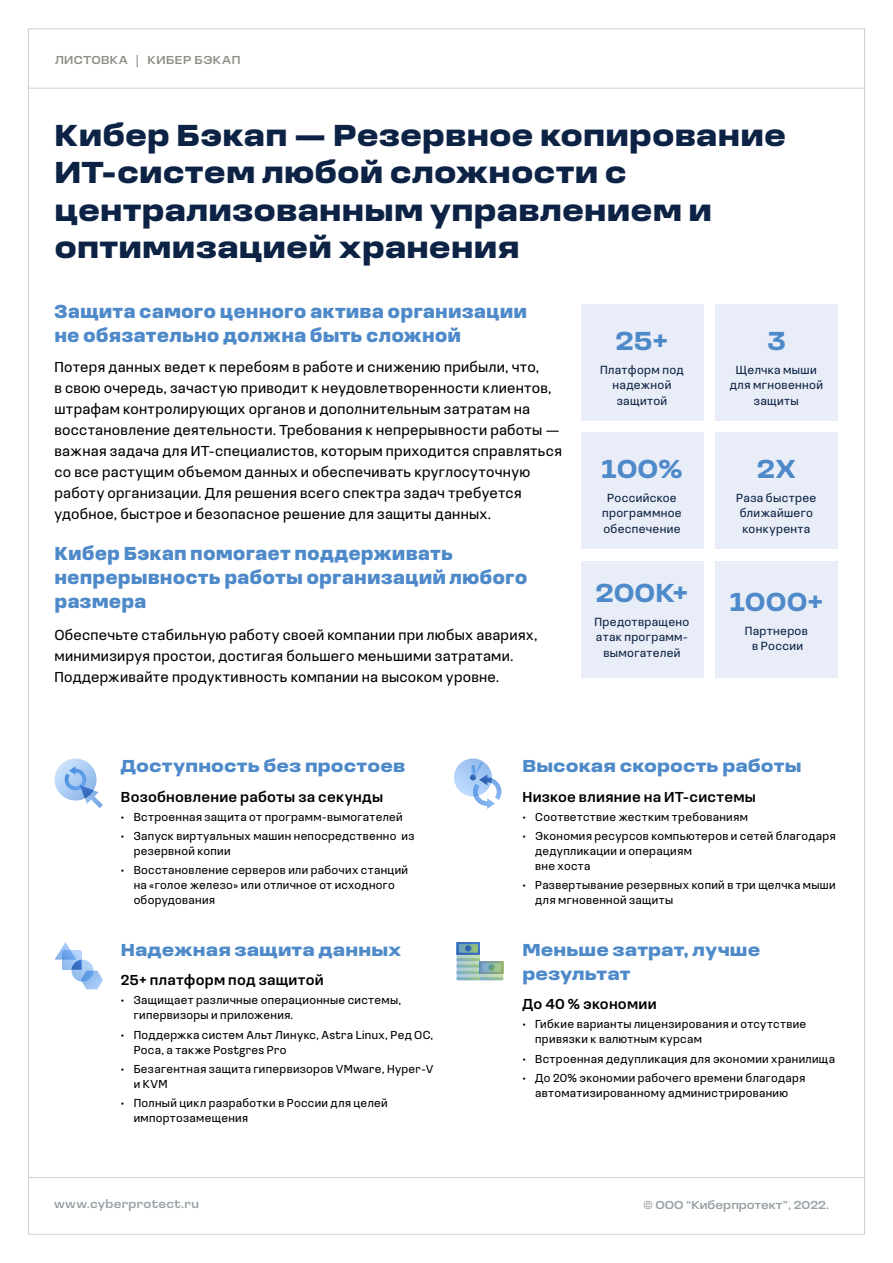
<style>
.page{position:relative;width:893px;height:1263px;background:#fff}
.page>*{position:absolute;margin:0;border:0;box-sizing:border-box;transform-origin:0 0}
.t1{font:900 31.5px/37.5px "Loos Wide";letter-spacing:.005em;color:#0d2345}
.t2{font:700 27px "Loos Wide";letter-spacing:.005em;color:#4e8ac9}
.t3{font:900 19.5px/24px "Loos Normal";letter-spacing:.005em;color:#4e8ac9}
.t4{font:900 18px/24px "Loos Wide";letter-spacing:.005em;color:#4e8ac9}
.t5{font:15px/21px "Loos Normal";letter-spacing:.015em;color:#000}
.t6{font:500 15px "Loos Normal";letter-spacing:.015em;color:#000}
.t7{font:12.3px/15.3px "Loos Normal";letter-spacing:.025em;color:#0d2345;text-align:center}
.t8{font:12px/15px "Loos Normal";letter-spacing:.025em;color:#000}
.t9{font:500 12px "Loos Wide";color:#97a0a4}
.t10{font:500 12px "Loos Wide";letter-spacing:.025em;color:#97a0a4}
.t11{font:500 12px "Loos Wide";letter-spacing:.035em;color:#8f8e87}
</style>
<div class="page">
<div style="left:715px;top:304px;width:123px;height:117px;background:#e9edf7"></div>
<div style="left:581px;top:304px;width:122px;height:117px;background:#e9edf7"></div>
<div style="left:581px;top:432px;width:122px;height:116px;background:#e9edf7"></div>
<div style="left:581px;top:561px;width:122px;height:116px;background:#e9edf7"></div>
<div style="left:715px;top:432px;width:122px;height:116px;background:#e9edf7"></div>
<div style="left:715px;top:561px;width:122px;height:116px;background:#e9edf7"></div>
<div style="left:454px;top:758px;width:38px;height:38px;background:linear-gradient(to bottom,#9fc4f0,#c0ddff);border-radius:19px"></div>
<svg style="left:470px;top:762px;width:32px;height:47px"></svg>
<svg style="left:54px;top:758px;width:43px;height:42px"></svg>
<svg style="left:65px;top:766px;width:38px;height:42px"></svg>
<svg style="left:54px;top:942px;width:49px;height:47px"></svg>
<svg style="left:457px;top:942px;width:46px;height:38px"></svg>
<hr style="left:28px;top:88px;width:837px;height:1px;background:#cfcfcf">
<hr style="left:28px;top:1177px;width:837px;height:1px;background:#cfcfcf">
<p class="t11" style="left:55px;top:51px;width:187px">ЛИСТОВКА | КИБЕР БЭКАП</p>
<h1 class="t1" style="left:54px;top:114px;width:733px">Кибер Бэкап — Резервное копирование<br>ИТ-систем любой сложности с централизованным управлением и оптимизацией хранения</h1>
<h3 class="t3" style="left:54px;top:298px;width:474px">Защита самого ценного актива организации не обязательно должна быть сложной</h3>
<p class="t5" style="left:54px;top:355px;width:509px">Потеря данных ведет к перебоям в работе и снижению прибыли, что,<br>в свою очередь, зачастую приводит к неудовлетворенности клиентов, штрафам контролирующих органов и дополнительным затратам на восстановление деятельности. Требования к непрерывности работы — важная задача для ИТ-специалистов, которым приходится справляться со все растущим объемом данных и обеспечивать круглосуточную работу организации. Для решения всего спектра задач требуется удобное, быстрое и безопасное решение для защиты данных.</p>
<h3 class="t3" style="left:54px;top:540px;width:474px">Кибер Бэкап помогает поддерживать непрерывность работы организаций любого размера</h3>
<p class="t5" style="left:54px;top:623px;width:485px">Обеспечьте стабильную работу своей компании при любых авариях, минимизируя простои, достигая большего меньшими затратами.<br>Поддерживайте продуктивность компании на высоком уровне.</p>
<h2 class="t2" style="left:615px;top:321px;width:54px">25+</h2>
<p class="t7" style="left:600px;top:362px;width:85px">Платформ под надежной защитой</p>
<h2 class="t2" style="left:601px;top:449px;width:83px">100%</h2>
<p class="t7" style="left:602px;top:490px;width:81px">Российское программное обеспечение</p>
<h2 class="t2" style="left:596px;top:573px;width:94px">200K+</h2>
<p class="t7" style="left:595px;top:613px;width:96px">Предотвращено атак программ&shy;вымогателей</p>
<h2 class="t2" style="left:767px;top:321px;width:20px">3</h2>
<p class="t7" style="left:730px;top:362px;width:95px">Щелчка мыши для мгновенной защиты</p>
<h2 class="t2" style="left:757px;top:449px;width:41px">2X</h2>
<p class="t7" style="left:736px;top:490px;width:82px;text-align:left">Раза быстрее ближайшего конкурента</p>
<h2 class="t2" style="left:729px;top:582px;width:95px">1000+</h2>
<p class="t7" style="left:745px;top:622px;width:65px">Партнеров в России</p>
<h3 class="t4" style="left:121px;top:753px;width:286px">Доступность без простоев</h3>
<p class="t6" style="left:121px;top:786px;width:264px">Возобновление работы за секунды</p>
<p class="t8" style="left:121px;top:808px;width:283px">• Встроенная защита от программ-вымогателей</p>
<p class="t8" style="left:134px;top:828px;width:282px;text-indent:-13px">• Запуск виртуальных машин непосредственно из резервной копии</p>
<p class="t8" style="left:134px;top:862px;width:276px;text-indent:-13px">• Восстановление серверов или рабочих станций на «голое железо» или отличное от исходного оборудования</p>
<h3 class="t4" style="left:121px;top:936px;width:282px">Надежная защита данных</h3>
<p class="t6" style="left:121px;top:969px;width:204px">25+ платформ под защитой</p>
<p class="t8" style="left:134px;top:992px;width:269px;text-indent:-13px">• Защищает различные операционные системы, гипервизоры и приложения.</p>
<p class="t8" style="left:134px;top:1026px;width:301px;text-indent:-13px">• Поддержка систем Альт Линукс, Astra Linux, Ред ОС,<br>Роса, а также Postgres Pro</p>
<p class="t8" style="left:134px;top:1060px;width:301px;text-indent:-13px">• Безагентная защита гипервизоров VMware, Hyper-V и KVM</p>
<p class="t8" style="left:134px;top:1095px;width:255px;text-indent:-13px">• Полный цикл разработки в России для целей импортозамещения</p>
<p class="t10" style="left:54px;top:1195px;width:146px">www.cyberprotect.ru</p>
<h3 class="t4" style="left:522px;top:753px;width:281px">Высокая скорость работы</h3>
<p class="t6" style="left:522px;top:786px;width:235px">Низкое влияние на ИТ-системы</p>
<p class="t8" style="left:522px;top:808px;width:227px">• Соответствие жестким требованиям</p>
<p class="t8" style="left:535px;top:828px;width:302px;text-indent:-13px">• Экономия ресурсов компьютеров и сетей благодаря дедупликации и операциям<br>вне хоста</p>
<p class="t8" style="left:535px;top:877px;width:302px;text-indent:-13px">• Развертывание резервных копий в три щелчка мыши для мгновенной защиты</p>
<h3 class="t4" style="left:522px;top:936px;width:239px">Меньше затрат, лучше результат</h3>
<p class="t6" style="left:522px;top:993px;width:136px">До 40 % экономии</p>
<p class="t8" style="left:535px;top:1016px;width:273px;text-indent:-13px">• Гибкие варианты лицензирования и отсутствие привязки к валютным курсам</p>
<p class="t8" style="left:522px;top:1050px;width:314px">• Встроенная дедупликация для экономии хранилища</p>
<p class="t8" style="left:522px;top:1069px;width:285px;text-align:center">• До 20% экономии рабочего времени благодаря автоматизированному администрированию</p>
<p class="t9" style="left:643px;top:1196px;width:187px">© ООО “Киберпротект”, 2022.</p>
</div>
